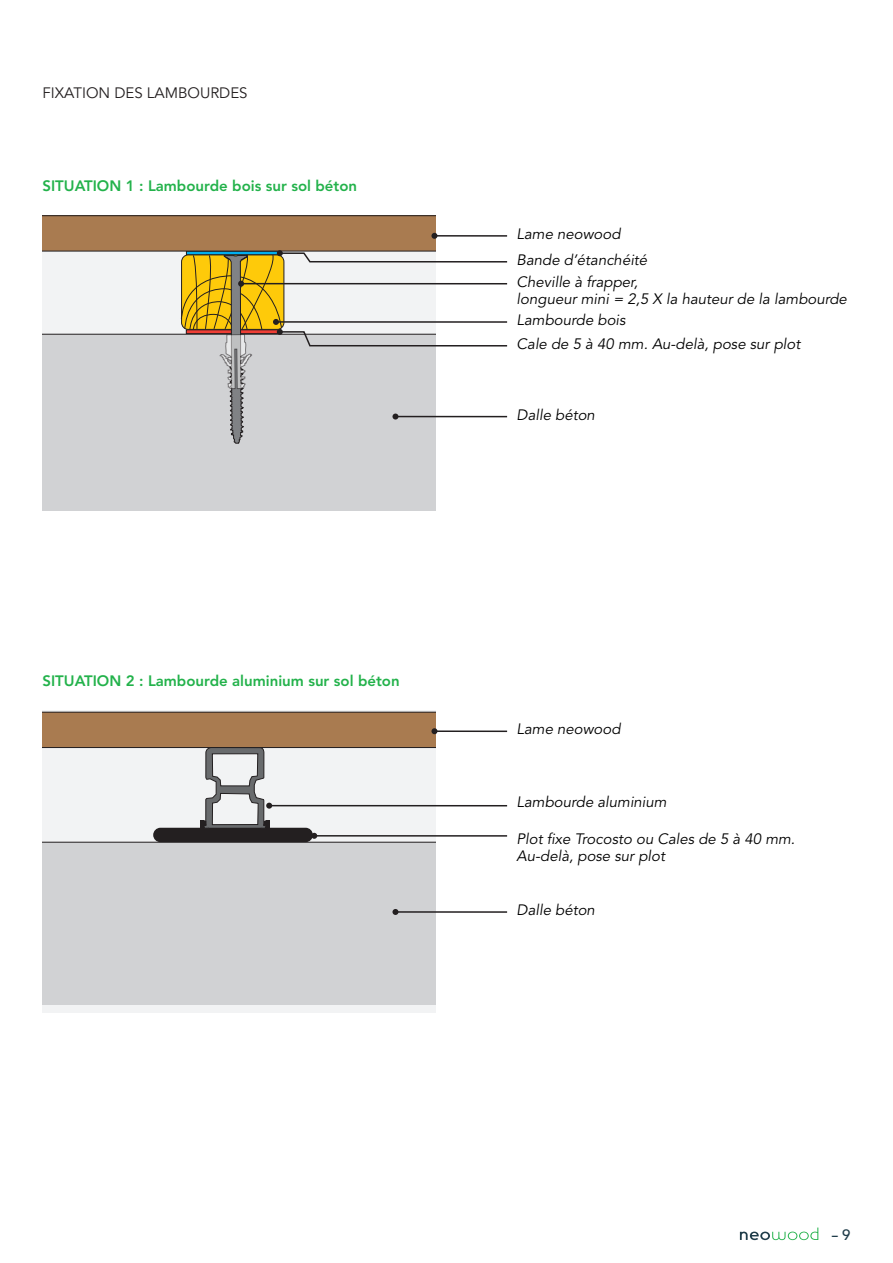
<style>
.page{position:relative;width:893px;height:1263px;background:#fff}
.page>*{position:absolute;margin:0;border:0;box-sizing:border-box;transform-origin:0 0}
.t1{font:italic 15px/17.1px "Avenir LT Std";color:#000}
.t2{font:800 15px "Avenir LT Std";color:#23b24b}
.t3{font:15px "Avenir LT Std";color:#231f20}
.t4{font:500 15px "Avenir LT Std";color:#203d4a;scale:1.6 1}
</style>
<div class="page">
<svg style="left:740px;top:1227px;width:78px;height:13px"></svg>
<div style="left:43px;top:444px;width:393px;height:66px;background:#d1d2d4"></div>
<svg style="left:43px;top:215px;width:465px;height:229px"></svg>
<div style="left:43px;top:710px;width:393px;height:302px;background:linear-gradient(to right,#f2f3f4,#f2f3f4)"></div>
<div style="left:43px;top:842px;width:393px;height:163px;background:#d1d2d4"></div>
<div style="left:174px;top:847px;width:110px;height:158px;background:#d1d2d4"></div>
<div style="left:153px;top:828px;width:160px;height:14px;background:#231f20;border-radius:7px"></div>
<hr style="left:434px;top:730px;width:73px;height:2px;background:#231f20">
<hr style="left:269px;top:805px;width:238px;height:1px;background:#231f20">
<hr style="left:395px;top:911px;width:112px;height:2px;background:#231f20">
<svg style="left:392px;top:909px;width:6px;height:6px"></svg>
<hr style="left:314px;top:835px;width:193px;height:2px;background:#231f20">
<svg style="left:43px;top:712px;width:394px;height:127px"></svg>
<p class="t3" style="left:43px;top:84px;width:207px">FIXATION DES LAMBOURDES</p>
<p class="t2" style="left:43px;top:177px;width:316px">SITUATION 1 : Lambourde bois sur sol béton</p>
<p class="t2" style="left:43px;top:672px;width:359px">SITUATION 2 : Lambourde aluminium sur sol béton</p>
<p class="t1" style="left:517px;top:226px;width:105px">Lame neowood</p>
<p class="t1" style="left:517px;top:273px;width:332px">Cheville à frapper,<br>longueur mini = 2,5 X la hauteur de la lambourde</p>
<p class="t1" style="left:517px;top:312px;width:110px">Lambourde bois</p>
<p class="t1" style="left:517px;top:251px;width:132px">Bande d’étanchéité</p>
<p class="t1" style="left:517px;top:335px;width:285px">Cale de 5 à 40 mm. Au-delà, pose sur plot</p>
<p class="t1" style="left:517px;top:406px;width:80px">Dalle béton</p>
<p class="t1" style="left:517px;top:721px;width:105px">Lame neowood</p>
<p class="t1" style="left:517px;top:793px;width:152px">Lambourde aluminium</p>
<p class="t1" style="left:517px;top:831px;width:280px">Plot fixe Trocosto ou Cales de 5 à 40 mm.<br>Au-delà, pose sur plot</p>
<p class="t1" style="left:517px;top:902px;width:80px">Dalle béton</p>
<p class="t4" style="left:831px;top:1226px;width:14px">- 9</p>
</div>
